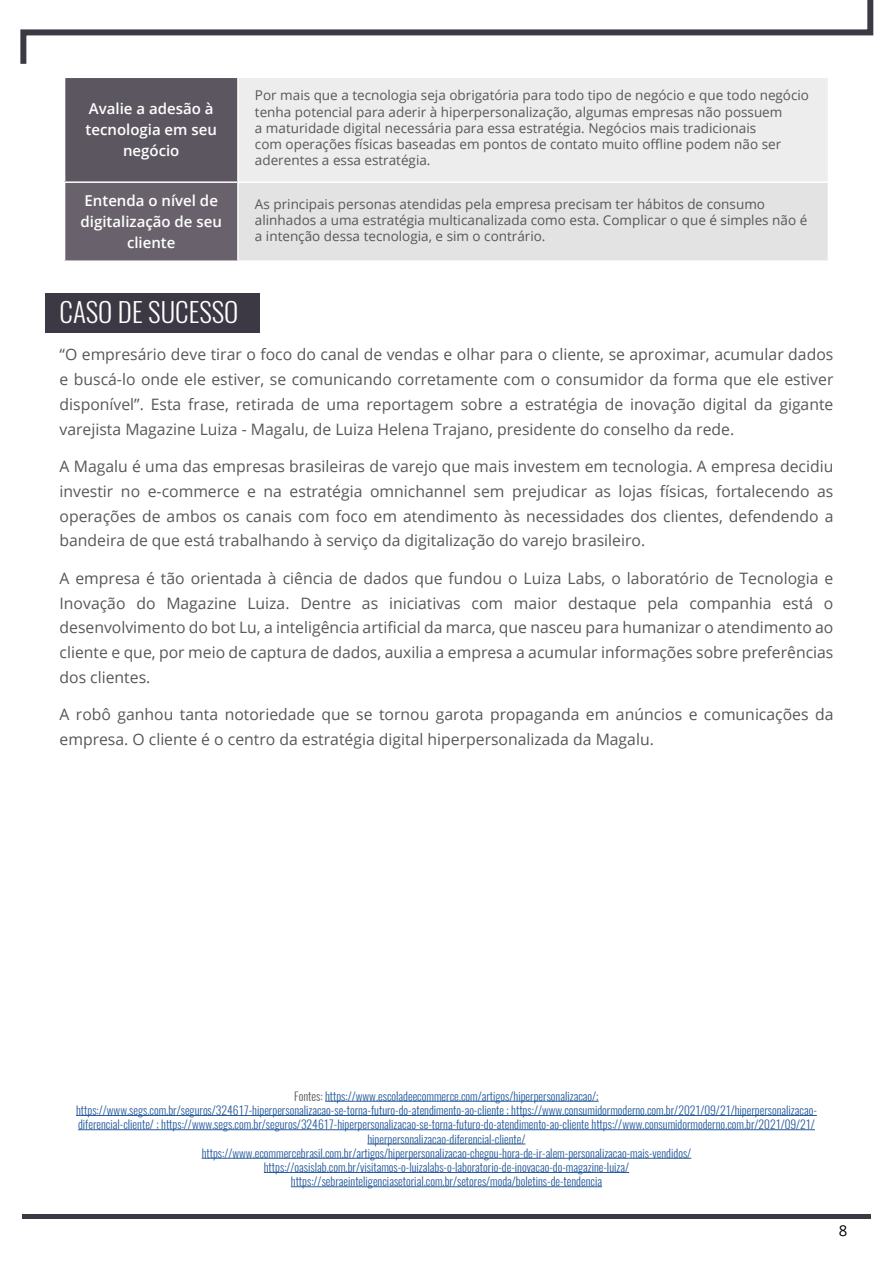
<style>
.page{position:relative;width:893px;height:1263px;background:#fff}
.page>*{position:absolute;margin:0;border:0;box-sizing:border-box;transform-origin:0 0}
.t1{font:300 27px "Oswald";color:#fff}
.t2{font:15.75px/24.8px "Open Sans";color:#575756;text-align:justify}
.t3{font:600 15px/21px "Open Sans";color:#fff;text-align:center}
.t4{font:15px "Open Sans";color:#000}
.t5{font:13.5px/16.2px "Open Sans";color:#575756}
.t6{font:300 11.7px/14.2px "Oswald";color:#275b9b;text-align:center}
.s1{color:#575756}
</style>
<div class="page">
<svg style="left:20px;top:0;width:854px;height:64px"></svg>
<hr style="left:22px;top:1214px;width:849px;height:4px;background:#3d3944">
<div style="left:45px;top:293px;width:215px;height:39px;background:#3d3944"></div>
<div style="left:65px;top:77px;width:173px;height:105px;background:#5b5660"></div>
<div style="left:238px;top:77px;width:590px;height:105px;background:#eeeded"></div>
<div style="left:65px;top:182px;width:173px;height:79px;background:#69626c"></div>
<div style="left:238px;top:182px;width:590px;height:79px;background:#e3e3e3"></div>
<hr style="left:64px;top:77px;width:174px;height:1px;background:#fff">
<hr style="left:64px;top:260px;width:174px;height:2px;background:#fff">
<hr style="left:237px;top:78px;width:2px;height:103px;background:#fff">
<hr style="left:64px;top:181px;width:174px;height:2px;background:#fff">
<hr style="left:238px;top:77px;width:591px;height:1px;background:#fff">
<hr style="left:238px;top:260px;width:591px;height:2px;background:#fff">
<hr style="left:237px;top:183px;width:2px;height:77px;background:#fff">
<hr style="left:238px;top:181px;width:591px;height:2px;background:#fff">
<hr style="left:325px;top:1101px;width:274px;height:1px;background:#275b9b">
<hr style="left:76px;top:1115px;width:741px;height:1px;background:#275b9b">
<hr style="left:78px;top:1129px;width:737px;height:1px;background:#275b9b">
<hr style="left:367px;top:1144px;width:159px;height:1px;background:#275b9b">
<hr style="left:202px;top:1158px;width:489px;height:1px;background:#275b9b">
<hr style="left:264px;top:1172px;width:365px;height:1px;background:#275b9b">
<hr style="left:291px;top:1186px;width:311px;height:1px;background:#275b9b">
<p class="t3" style="left:86px;top:98px;width:133px">Avalie a adesão à tecnologia em seu negócio</p>
<p class="t5" style="left:255px;top:87px;width:556px">Por mais que a tecnologia seja obrigatória para todo tipo de negócio e que todo negócio tenha potencial para aderir à hiperpersonalização, algumas empresas não possuem<br>a maturidade digital necessária para essa estratégia. Negócios mais tradicionais<br>com operações físicas baseadas em pontos de contato muito offline podem não ser aderentes a essa estratégia.</p>
<p class="t3" style="left:81px;top:190px;width:143px">Entenda o nível de digitalização de seu cliente</p>
<p class="t5" style="left:255px;top:195px;width:554px">As principais personas atendidas pela empresa precisam ter hábitos de consumo alinhados a uma estratégia multicanalizada como esta. Complicar o que é simples não é a intenção dessa tecnologia, e sim o contrário.</p>
<h1 class="t1" style="left:60px;top:294px;width:180px">CASO DE SUCESSO</h1>
<p class="t2" style="left:60px;top:342px;width:775px">“O empresário deve tirar o foco do canal de vendas e olhar para o cliente, se aproximar, acumular dados e buscá-lo onde ele estiver, se comunicando corretamente com o consumidor da forma que ele estiver disponível”. Esta frase, retirada de uma reportagem sobre a estratégia de inovação digital da gigante varejista Magazine Luiza - Magalu, de Luiza Helena Trajano, presidente do conselho da rede.</p>
<p class="t2" style="left:60px;top:454px;width:775px">A Magalu é uma das empresas brasileiras de varejo que mais investem em tecnologia. A empresa decidiu investir no e-commerce e na estratégia omnichannel sem prejudicar as lojas físicas, fortalecendo as operações de ambos os canais com foco em atendimento às necessidades dos clientes, defendendo a bandeira de que está trabalhando à serviço da digitalização do varejo brasileiro.</p>
<p class="t2" style="left:60px;top:565px;width:775px">A empresa é tão orientada à ciência de dados que fundou o Luiza Labs, o laboratório de Tecnologia e Inovação do Magazine Luiza. Dentre as iniciativas com maior destaque pela companhia está o desenvolvimento do bot Lu, a inteligência artificial da marca, que nasceu para humanizar o atendimento ao cliente e que, por meio de captura de dados, auxilia a empresa a acumular informações sobre preferências dos clientes.</p>
<p class="t2" style="left:60px;top:702px;width:775px">A robô ganhou tanta notoriedade que se tornou garota propaganda em anúncios e comunicações da empresa. O cliente é o centro da estratégia digital hiperpersonalizada da Magalu.</p>
<p class="t6" style="left:76px;top:1089px;width:742px"><span class="s1">Fontes:</span> https://www.escoladeecommerce.com/artigos/hiperpersonalizacao/;<br>https://www.segs.com.br/seguros/324617-hiperpersonalizacao-se-torna-futuro-do-atendimento-ao-cliente ; https://www.consumidormoderno.com.br/2021/09/21/hiperpersonalizacao&shy;diferencial-cliente/ ; https://www.segs.com.br/seguros/324617-hiperpersonalizacao-se-torna-futuro-do-atendimento-ao-cliente https://www.consumidormoderno.com.br/2021/09/21/ hiperpersonalizacao-diferencial-cliente/<br>https://www.ecommercebrasil.com.br/artigos/hiperpersonalizacao-chegou-hora-de-ir-alem-personalizacao-mais-vendidos/ https://oasislab.com.br/visitamos-o-luizalabs-o-laboratorio-de-inovacao-do-magazine-luiza/<br>https://sebraeinteligenciasetorial.com.br/setores/moda/boletins-de-tendencia</p>
<p class="t4" style="left:839px;top:1220px;width:10px">8</p>
</div>
